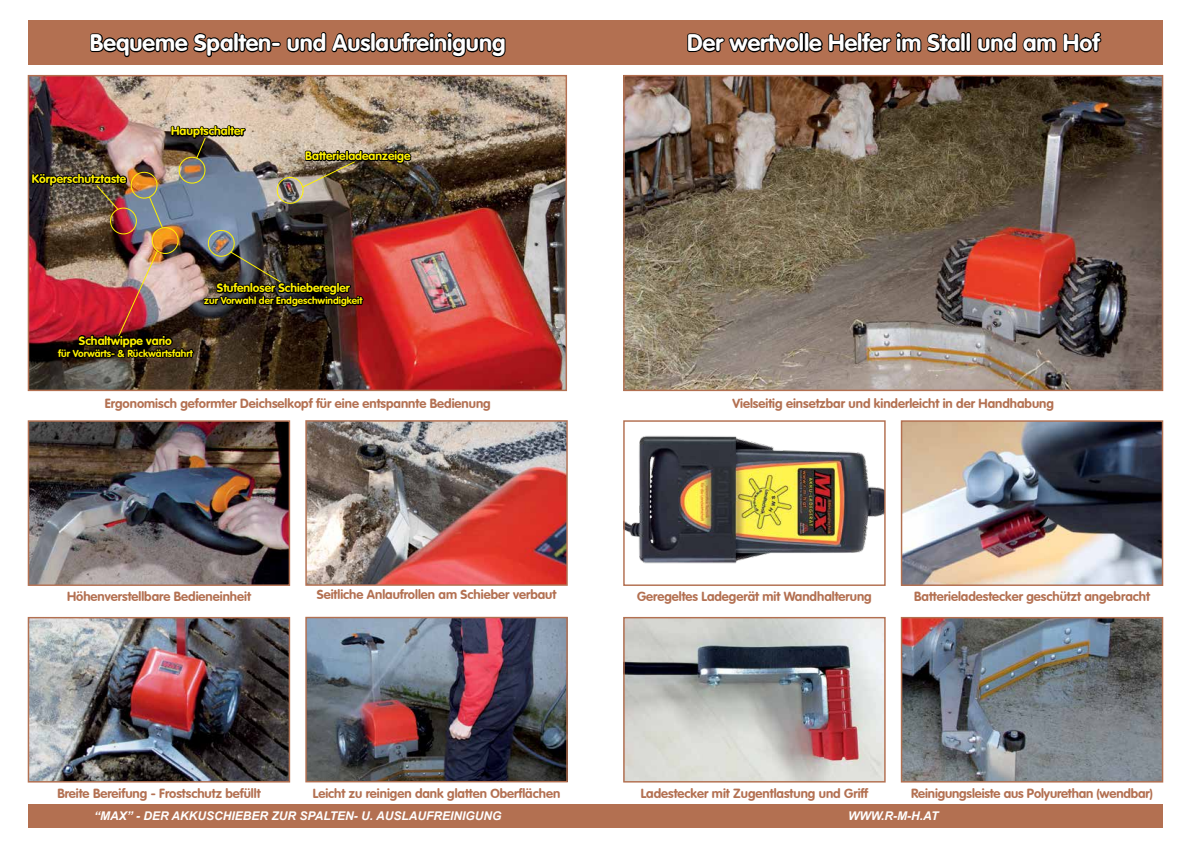
<style>
.page{position:relative;width:1191px;height:842px;background:#fff}
.page>*{position:absolute;margin:0;border:0;box-sizing:border-box;transform-origin:0 0}
.t1{font:700 23.4px "VAG Rounded";color:#fff}
.t2{font:700 13px "VAG Rounded";color:#b37051}
.t3{font:700 12px "VAG Rounded";color:#fff200}
.t4{font:italic 700 12px "Arial";color:#fff}
.t5{font:700 10px "VAG Rounded";color:#fff200}
</style>
<div class="page">
<div style="left:28px;top:20px;width:1134px;height:44px;background:#b37051"></div>
<svg style="left:88px;top:32px;width:419px;height:43px"></svg>
<img style="left:27px;top:420px;width:264px;height:166px">
<img style="left:30px;top:619px;width:258px;height:161px">
<div style="left:28px;top:617px;width:262px;height:165px;border:1px solid #b37051"></div>
<svg style="left:685px;top:32px;width:418px;height:43px"></svg>
<img style="left:625px;top:435px;width:258px;height:129px">
<div style="left:623px;top:420px;width:262px;height:166px;border:1px solid #b37051"></div>
<img style="left:625px;top:77px;width:536px;height:312px">
<img style="left:902px;top:422px;width:259px;height:162px">
<div style="left:900px;top:420px;width:263px;height:166px;border:1px solid #b37051"></div>
<img style="left:902px;top:619px;width:259px;height:161px">
<div style="left:900px;top:617px;width:263px;height:165px;border:1px solid #b37051"></div>
<img style="left:30px;top:77px;width:535px;height:312px">
<img style="left:30px;top:123px;width:383px;height:245px">
<img style="left:305px;top:420px;width:263px;height:166px">
<img style="left:307px;top:619px;width:259px;height:161px">
<div style="left:305px;top:617px;width:263px;height:165px;border:1px solid #b37051"></div>
<img style="left:625px;top:619px;width:258px;height:161px">
<div style="left:623px;top:617px;width:262px;height:165px;border:1px solid #b37051"></div>
<div style="left:28px;top:804px;width:1134px;height:24px;background:#b37051"></div>
<h1 class="t1" style="left:90px;top:29px;width:417px">Bequeme Spalten- und Auslaufreinigung</h1>
<p class="t3" style="left:32px;top:172px;width:96px">Körperschutztaste</p>
<p class="t3" style="left:171px;top:124px;width:75px">Hauptschalter</p>
<p class="t3" style="left:305px;top:149px;width:107px">Batterieladeanzeige</p>
<p class="t3" style="left:217px;top:281px;width:134px">Stufenloser Schieberegler</p>
<p class="t5" style="left:204px;top:295px;width:160px">zur Vorwahl der Endgeschwindigkeit</p>
<p class="t3" style="left:79px;top:333px;width:94px">Schaltwippe vario</p>
<p class="t5" style="left:58px;top:347px;width:136px">für Vorwärts- &amp; Rückwärtsfahrt</p>
<p class="t2" style="left:105px;top:396px;width:387px">Ergonomisch geformter Deichselkopf für eine entspannte Bedienung</p>
<p class="t2" style="left:67px;top:589px;width:185px">Höhenverstellbare Bedieneinheit</p>
<p class="t2" style="left:317px;top:587px;width:241px">Seitliche Anlaufrollen am Schieber verbaut</p>
<p class="t2" style="left:57px;top:785px;width:205px">Breite Bereifung - Frostschutz befüllt</p>
<p class="t2" style="left:313px;top:785px;width:249px">Leicht zu reinigen dank glatten Oberflächen</p>
<h1 class="t1" style="left:687px;top:29px;width:414px">Der wertvolle Helfer im Stall und am Hof</h1>
<p class="t2" style="left:732px;top:396px;width:323px">Vielseitig einsetzbar und kinderleicht in der Handhabung</p>
<p class="t2" style="left:637px;top:589px;width:236px">Geregeltes Ladegerät mit Wandhalterung</p>
<p class="t2" style="left:914px;top:589px;width:237px">Batterieladestecker geschützt angebracht</p>
<p class="t2" style="left:641px;top:785px;width:229px">Ladestecker mit Zugentlastung und Griff</p>
<p class="t2" style="left:911px;top:785px;width:243px">Reinigungsleiste aus Polyurethan (wendbar)</p>
<p class="t4" style="left:94px;top:808px;width:409px">“MAX” - DER AKKUSCHIEBER ZUR SPALTEN- U. AUSLAUFREINIGUNG</p>
<p class="t4" style="left:848px;top:808px;width:92px">WWW.R-M-H.AT</p>
</div>
